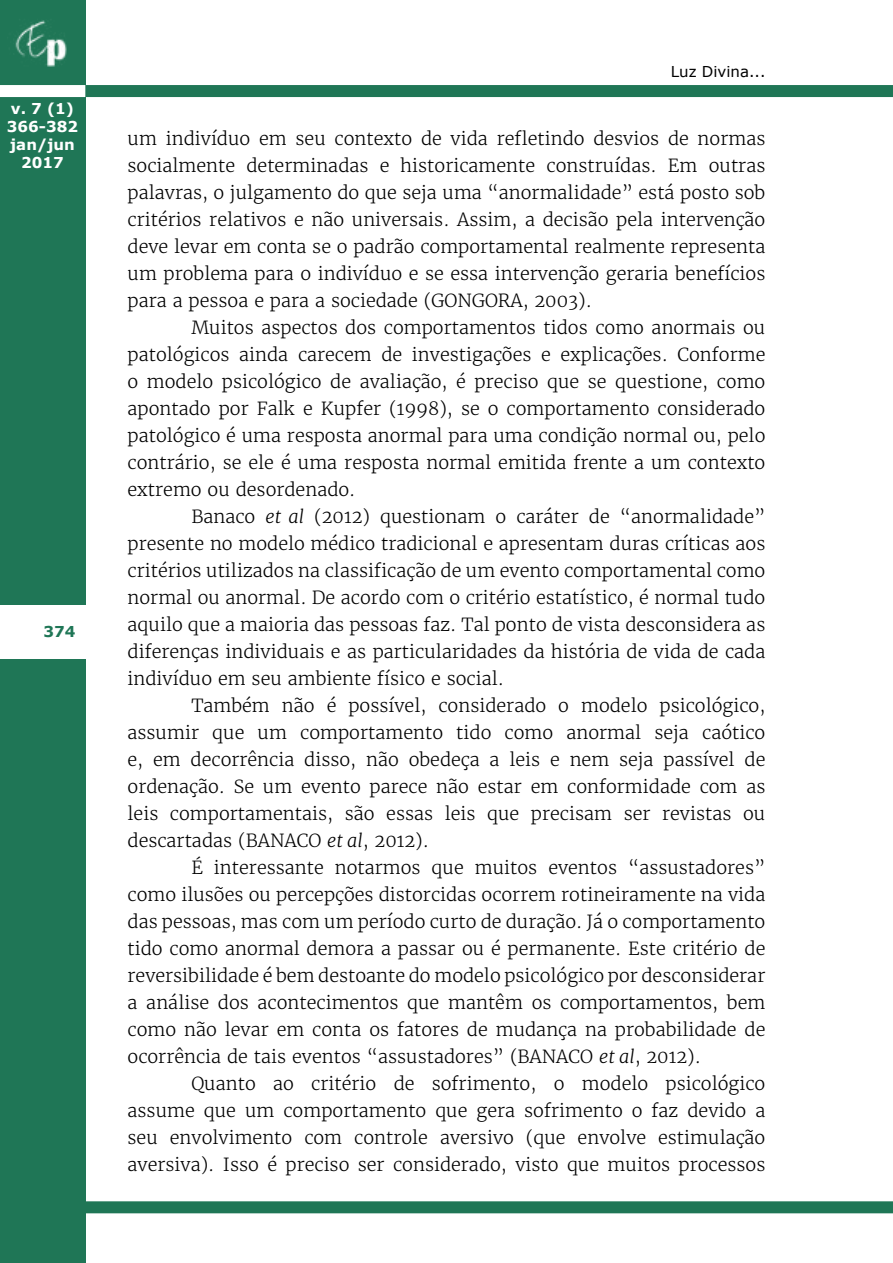
<style>
.page{position:relative;width:893px;height:1263px;background:#fff}
.page>*{position:absolute;margin:0;border:0;box-sizing:border-box;transform-origin:0 0}
.t1{font:300 18px/27px "Merriweather";color:#000;text-align:justify}
.t2{font:700 15px/18px "Verdana";color:#fff;text-align:center}
.t3{font:15px "Verdana";color:#000}
.t4{font:700 15px "Verdana";color:#1f7656}
.s1{font-style:italic}
</style>
<div class="page">
<div style="left:0;top:0;width:85px;height:1263px;background:#1f7656"></div>
<img style="left:15px;top:20px;width:52px;height:47px">
<div style="left:85px;top:85px;width:808px;height:12px;background:#1f7656"></div>
<div style="left:0;top:85px;width:85px;height:12px;background:#fff"></div>
<div style="left:0;top:605px;width:85px;height:53px;background:#fff"></div>
<div style="left:84px;top:1201px;width:809px;height:12px;background:#1f7656"></div>
<p class="t2" style="left:7px;top:100px;width:73px">v. 7 (1)<br>366-382 jan/jun<br>2017</p>
<p class="t4" style="left:44px;top:621px;width:33px">374</p>
<p class="t3" style="left:671px;top:61px;width:96px">Luz Divina...</p>
<p class="t1" style="left:128px;top:125px;width:639px">um indivíduo em seu contexto de vida refletindo desvios de normas socialmente determinadas e historicamente construídas. Em outras palavras, o julgamento do que seja uma “anormalidade” está posto sob critérios relativos e não universais. Assim, a decisão pela intervenção deve levar em conta se o padrão comportamental realmente representa um problema para o indivíduo e se essa intervenção geraria benefícios para a pessoa e para a sociedade (GONGORA, 2003).</p>
<p class="t1" style="left:128px;top:314px;width:639px;text-indent:64px">Muitos aspectos dos comportamentos tidos como anormais ou patológicos ainda carecem de investigações e explicações. Conforme o modelo psicológico de avaliação, é preciso que se questione, como apontado por Falk e Kupfer (1998), se o comportamento considerado patológico é uma resposta anormal para uma condição normal ou, pelo contrário, se ele é uma resposta normal emitida frente a um contexto extremo ou desordenado.</p>
<p class="t1" style="left:128px;top:503px;width:639px;text-indent:64px">Banaco <span class="s1">et al</span> (2012) questionam o caráter de “anormalidade” presente no modelo médico tradicional e apresentam duras críticas aos critérios utilizados na classificação de um evento comportamental como normal ou anormal. De acordo com o critério estatístico, é normal tudo aquilo que a maioria das pessoas faz. Tal ponto de vista desconsidera as diferenças individuais e as particularidades da história de vida de cada indivíduo em seu ambiente físico e social.</p>
<p class="t1" style="left:128px;top:692px;width:639px;text-indent:64px">Também não é possível, considerado o modelo psicológico, assumir que um comportamento tido como anormal seja caótico e, em decorrência disso, não obedeça a leis e nem seja passível de ordenação. Se um evento parece não estar em conformidade com as leis comportamentais, são essas leis que precisam ser revistas ou descartadas (BANACO <span class="s1">et al</span>, 2012).</p>
<p class="t1" style="left:128px;top:854px;width:639px;text-indent:64px">É interessante notarmos que muitos eventos “assustadores” como ilusões ou percepções distorcidas ocorrem rotineiramente na vida das pessoas, mas com um período curto de duração. Já o comportamento tido como anormal demora a passar ou é permanente. Este critério de reversibilidade é bem destoante do modelo psicológico por desconsiderar a análise dos acontecimentos que mantêm os comportamentos, bem como não levar em conta os fatores de mudança na probabilidade de ocorrência de tais eventos “assustadores” (BANACO <span class="s1">et al</span>, 2012).</p>
<p class="t1" style="left:128px;top:1070px;width:639px;text-indent:64px">Quanto ao critério de sofrimento, o modelo psicológico assume que um comportamento que gera sofrimento o faz devido a seu envolvimento com controle aversivo (que envolve estimulação aversiva). Isso é preciso ser considerado, visto que muitos processos</p>
</div>
